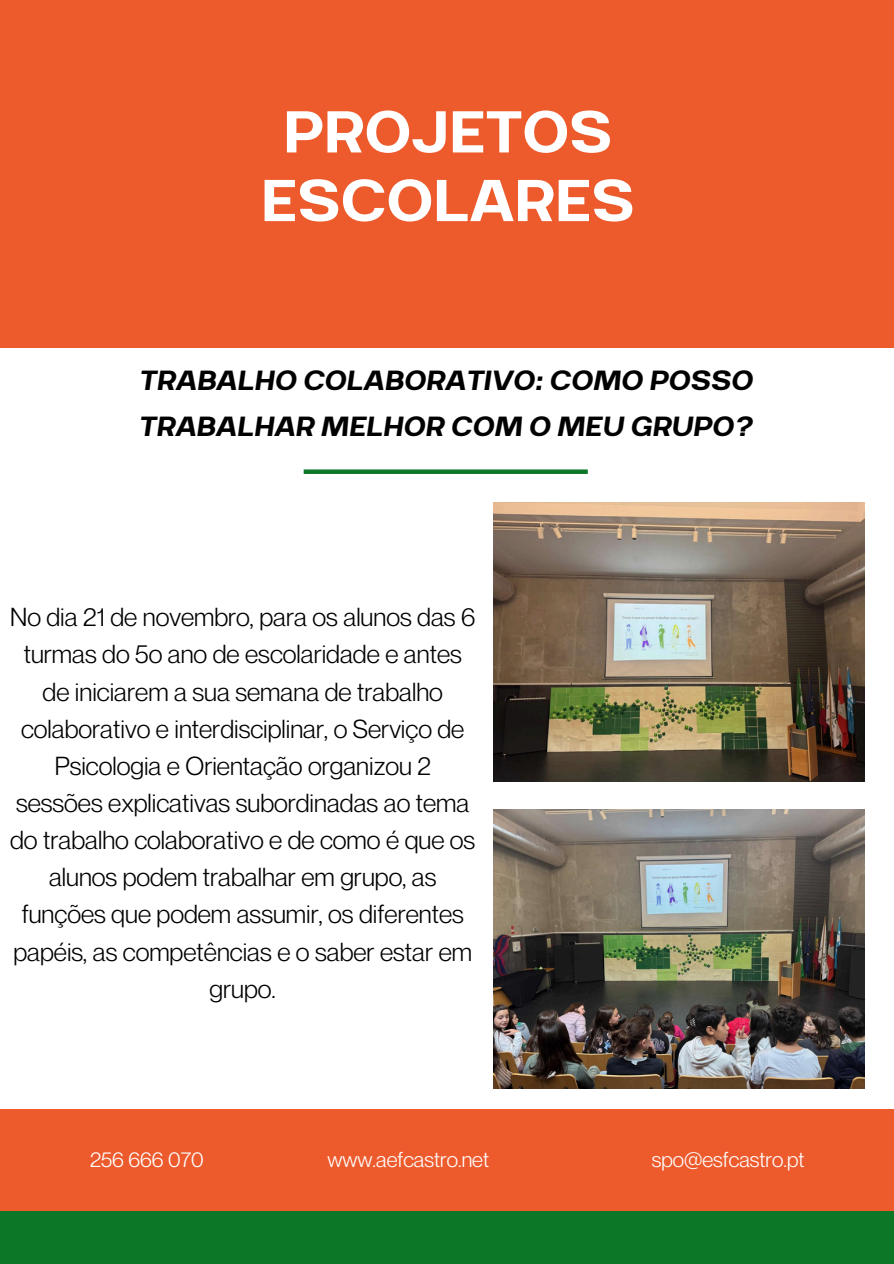
<style>
.page{position:relative;width:894px;height:1264px;background:#fff}
.page>*{position:absolute;margin:0;border:0;box-sizing:border-box;transform-origin:0 0}
.t1{font:70.35px/68.7px "Breul Grotesk A";color:#fff;text-align:center}
.t2{font:italic 33.15px/45.3px "Breul Grotesk A";color:#000}
.t3{font:25.5px/37.2px "Neue Montreal";color:#000;text-align:center}
.t4{font:21px "Neue Montreal";color:#fff}
</style>
<div class="page">
<div style="left:0;top:0;width:893px;height:348px;background:#ed5b2d"></div>
<div style="left:0;top:1108px;width:893px;height:104px;background:#ed5b2d"></div>
<div style="left:0;top:1211px;width:893px;height:52px;background:#0d7728"></div>
<div style="left:303px;top:469px;width:284px;height:5px;background:#0d7728"></div>
<img style="left:493px;top:502px;width:371px;height:279px">
<img style="left:493px;top:809px;width:371px;height:279px">
<h1 class="t1" style="left:261px;top:89px;width:375px">PROJETOS<br>ESCOLARES</h1>
<p class="t2" style="left:138px;top:354px;width:616px">TRABALHO COLABORATIVO: COMO POSSO<br>TRABALHAR MELHOR COM O MEU GRUPO?</p>
<p class="t3" style="left:10px;top:598px;width:466px">No dia 21 de novembro, para os alunos das 6 turmas do 5º ano de escolaridade e antes de iniciarem a sua semana de trabalho colaborativo e interdisciplinar, o Serviço de Psicologia e Orientação organizou 2 sessões explicativas subordinadas ao tema do trabalho colaborativo e de como é que os alunos podem trabalhar em grupo, as funções que podem assumir, os diferentes papéis, as competências e o saber estar em grupo.</p>
<h2 class="t4" style="left:90px;top:1146px;width:115px">256 666 070</h2>
<p class="t4" style="left:327px;top:1146px;width:163px">www.aefcastro.net</p>
<h3 class="t4" style="left:651px;top:1146px;width:154px">spo@esfcastro.pt</h3>
</div>
